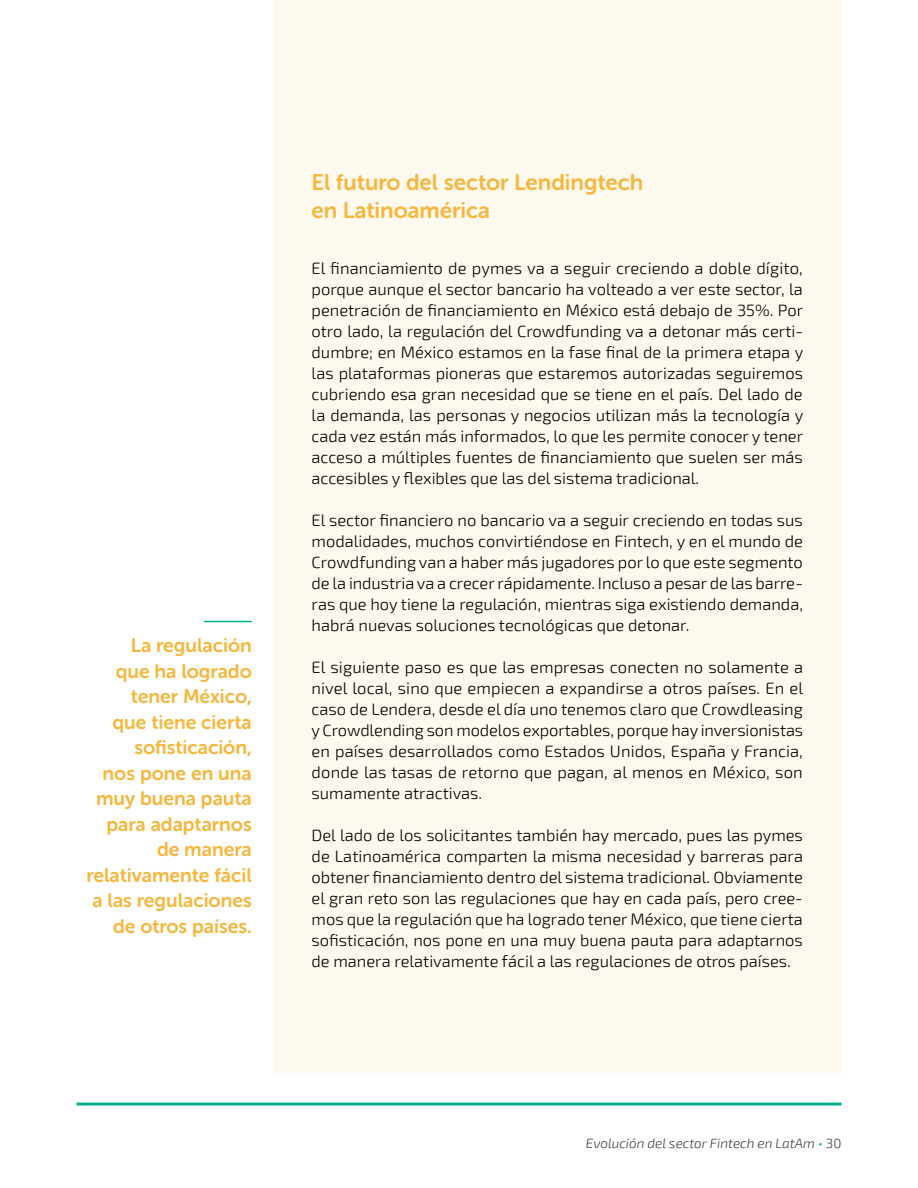
<style>
.page{position:relative;width:918px;height:1188px;background:#fff}
.page>*{position:absolute;margin:0;border:0;box-sizing:border-box;transform-origin:0 0}
.t1{font:22.5px/27.8px "Museo Sans Rounded 700";color:#f8b73c}
.t2{font:19.5px/25.5px "Museo Sans Rounded 700";color:#f8b73c;text-align:right}
.t3{font:300 16.5px/21px "Exo 2";color:#000;text-align:justify}
.t4{font:italic 300 13.5px "Exo 2";color:#414141}
.s1{font-style:normal;color:#09ae93}
.s2{font-style:normal}
</style>
<div class="page">
<div style="left:273px;top:0;width:568px;height:1072px;background:#fef9ef"></div>
<hr style="left:77px;top:1103px;width:764px;height:3px;background:#09ae93">
<hr style="left:204px;top:621px;width:48px;height:1px;background:#09ae93">
<p class="t2" style="left:86px;top:633px;width:167px">La regulación<br>que ha logrado tener México,<br>que tiene cierta sofisticación,<br>nos pone en una muy buena pauta para adaptarnos de manera relativamente fácil a las regulaciones de otros países.</p>
<h1 class="t1" style="left:312px;top:168px;width:333px">El futuro del sector Lendingtech en Latinoamérica</h1>
<p class="t3" style="left:312px;top:257px;width:493px">El financiamiento de pymes va a seguir creciendo a doble dígito, porque aunque el sector bancario ha volteado a ver este sector, la penetración de financiamiento en México está debajo de 35%. Por otro lado, la regulación del Crowdfunding va a detonar más certi&shy;dumbre; en México estamos en la fase final de la primera etapa y las plataformas pioneras que estaremos autorizadas seguiremos cubriendo esa gran necesidad que se tiene en el país. Del lado de la demanda, las personas y negocios utilizan más la tecnología y cada vez están más informados, lo que les permite conocer y tener acceso a múltiples fuentes de financiamiento que suelen ser más accesibles y flexibles que las del sistema tradicional.</p>
<p class="t3" style="left:312px;top:509px;width:493px">El sector financiero no bancario va a seguir creciendo en todas sus modalidades, muchos convirtiéndose en Fintech, y en el mundo de Crowdfunding van a haber más jugadores por lo que este segmento de la industria va a crecer rápidamente. Incluso a pesar de las barre&shy;ras que hoy tiene la regulación, mientras siga existiendo demanda, habrá nuevas soluciones tecnológicas que detonar.</p>
<p class="t3" style="left:312px;top:656px;width:493px">El siguiente paso es que las empresas conecten no solamente a nivel local, sino que empiecen a expandirse a otros países. En el caso de Lendera, desde el día uno tenemos claro que Crowdleasing y Crowdlending son modelos exportables, porque hay inversionistas en países desarrollados como Estados Unidos, España y Francia, donde las tasas de retorno que pagan, al menos en México, son sumamente atractivas.</p>
<p class="t3" style="left:312px;top:824px;width:493px">Del lado de los solicitantes también hay mercado, pues las pymes de Latinoamérica comparten la misma necesidad y barreras para obtener financiamiento dentro del sistema tradicional. Obviamente el gran reto son las regulaciones que hay en cada país, pero cree&shy;mos que la regulación que ha logrado tener México, que tiene cierta sofisticación, nos pone en una muy buena pauta para adaptarnos de manera relativamente fácil a las regulaciones de otros países.</p>
<p class="t4" style="left:586px;top:1134px;width:257px">Evolución del sector Fintech en LatAm <span class="s1">•</span> <span class="s2">30</span></p>
</div>
